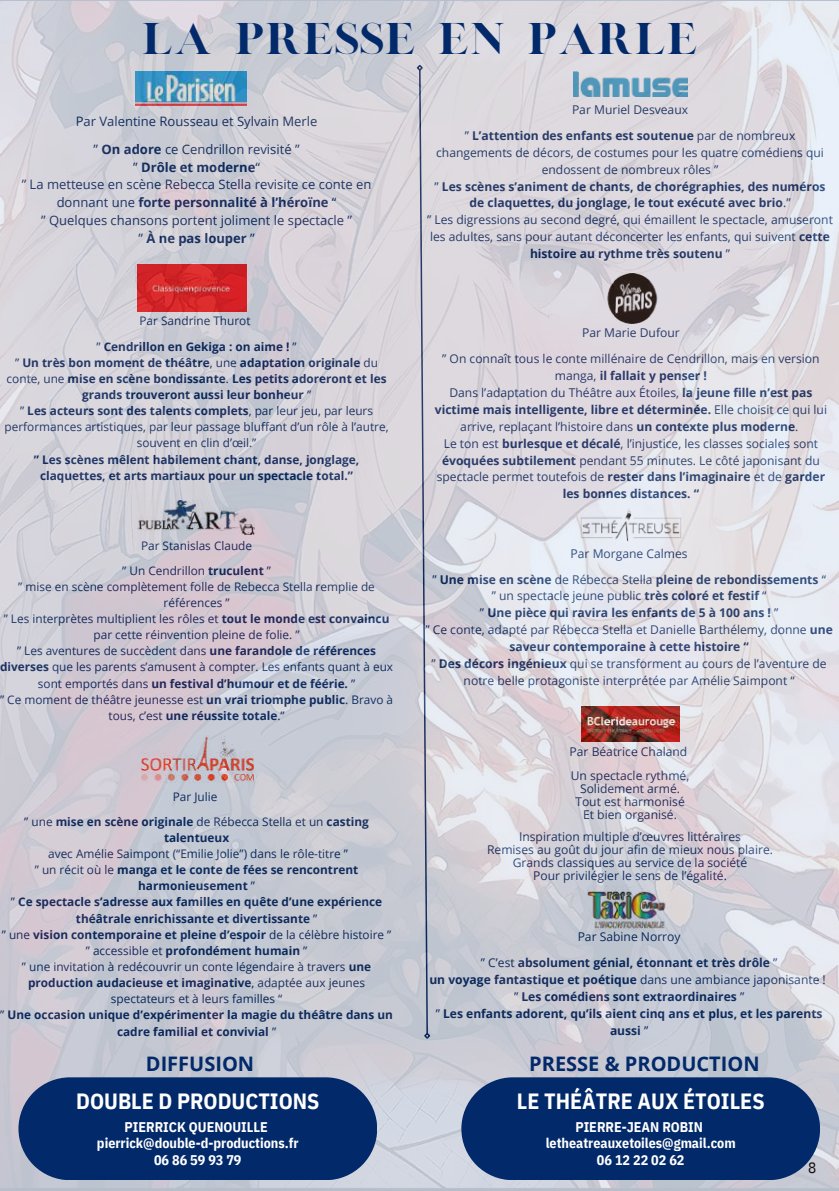
<style>
.page{position:relative;width:839px;height:1191px;background:#fff}
.page>*{position:absolute;margin:0;border:0;box-sizing:border-box;transform-origin:0 0}
.t1{font:36px "London";color:#022969}
.t2{font:700 22px "IBM Plex Sans Cond";color:#fff}
.t3{font:700 20px "Open Sans";color:#022969}
.t4{font:15.2px "IBM Plex Sans Cond";color:#000}
.t5{font:700 14px/16.4px "IBM Plex Sans Cond";color:#fff;text-align:center}
.t6{font:13px/17.8px "Open Sans";color:#022969;text-align:center}
.t7{font:12px/17px "Open Sans";color:#022969;text-align:center}
.t8{font:700 12px/26px "Open Sans";color:#022969;text-align:center}
.t9{font:700 11.8px/16.2px "Open Sans";color:#022969;text-align:center}
.t10{font:11.8px/16.2px "Open Sans";color:#022969;text-align:center}
.s1{font-weight:700}
.s2{font-weight:400}
</style>
<div class="page">
<img style="left:0;top:0;width:838px;height:1191px">
<svg style="left:18px;top:1077px;width:359px;height:103px;background:#0f3370"></svg>
<svg style="left:461px;top:1077px;width:358px;height:103px;background:#0e3370"></svg>
<h1 class="t1" style="left:141px;top:14px;width:558px">LA PRESSE EN PARLE</h1>
<p class="t6" style="left:76px;top:107px;width:243px;line-height:28.2px">Par Valentine Rousseau et Sylvain Merle ” <span class="s1">On adore</span> ce Cendrillon revisité ”</p>
<p class="t6" style="left:22px;top:158px;width:351px">” <span class="s1">Drôle et moderne</span>“<br>” La metteuse en scène Rebecca Stella revisite ce conte en donnant une <span class="s1">forte personnalité à l’héroïne</span> “<br>” Quelques chansons portent joliment le spectacle ”<br>” <span class="s1">À ne pas louper</span> ”</p>
<p class="t9" style="left:96px;top:308px;width:202px;line-height:25px"><span class="s2">Par Sandrine Thurot<br>”</span> Cendrillon en Gekiga : on aime ! <span class="s2">”</span></p>
<p class="t9" style="left:5px;top:354px;width:385px"><span class="s2">”</span> Un très bon moment de théâtre<span class="s2">, une</span> adaptation originale <span class="s2">du conte, une</span> mise en scène bondissante<span class="s2">.</span> Les petits adoreront et les grands trouveront aussi leur bonheur <span class="s2">”<br>”</span> Les acteurs sont des talents complets<span class="s2">, par leur jeu, par leurs performances artistiques, par leur passage bluffant d’un rôle à l’autre, souvent en clin d’œil.”</span></p>
<p class="t9" style="left:34px;top:451px;width:327px">” Les scènes mêlent habilement chant, danse, jonglage, claquettes, et arts martiaux pour un spectacle total.”</p>
<p class="t10" style="left:122px;top:532px;width:150px;line-height:25px">Par Stanislas Claude<br>” Un Cendrillon <span class="s1">truculent</span> ”</p>
<p class="t10" style="left:0;top:578px;width:394px">” mise en scène complètement folle de Rebecca Stella remplie de<br>réfé rences ”<br>” Les interprètes multiplient les rôles et <span class="s1">tout le monde est convaincu </span>par cette réinvention pleine de folie. ”<br>” Les aventures de succèdent dans <span class="s1">une farandole de références diverses</span> que les parents s’amusent à compter. Les enfants quant à eux sont emportés dans <span class="s1">un festival d’humour et de féérie.</span> ”<br>” Ce moment de théâtre jeunesse est <span class="s1">un vrai triomphe public</span>. Bravo à tous, c’est <span class="s1">une réussite totale</span>.”</p>
<p class="t10" style="left:24px;top:784px;width:346px;line-height:25px">Par Julie<br>” une <span class="s1">mise en scène originale</span> de Rébecca Stella et un <span class="s1">casting</span></p>
<p class="t9" style="left:164px;top:829px;width:67px">talentueux</p>
<p class="t9" style="left:0;top:845px;width:394px"><span class="s2">avec Amélie Saimpont (“Emilie Jolie”) dans le rôle-titre ”<br>” un récit où le</span> manga et le conte de fées se rencontrent harmonieusement <span class="s2">”<br>”</span> Ce spectacle s’adresse aux familles en quête d’une expérience théâtrale enrichissante et divertissante <span class="s2">”<br>” une</span> vision contemporaine et pleine d’espoir <span class="s2">de la célèbre histoire ” ” accessible et</span> profondément humain <span class="s2">”<br>” une invitation à redécouvrir un conte légendaire à travers</span> une production audacieuse et imaginative<span class="s2">, adaptée aux jeunes spectateurs et à leurs familles “<br>”</span> Une occasion unique d’expérimenter la magie du théâtre dans un cadre familial et convivial <span class="s2">”</span></p>
<h3 class="t3" style="left:146px;top:1049px;width:110px">DIFFUSION</h3>
<h2 class="t2" style="left:76px;top:1087px;width:245px">DOUBLE D PRODUCTIONS</h2>
<p class="t5" style="left:97px;top:1118px;width:203px">PIERRICK QUENOUILLE pierrick@double-d-productions.fr<br>06 86 59 93 79</p>
<p class="t8" style="left:464px;top:96px;width:332px"><span class="s2">Par Muriel Desveaux<br>”</span> L’attention des enfants est soutenue <span class="s2">par de nombreux</span></p>
<p class="t7" style="left:427px;top:144px;width:407px">changements de décors, de costumes pour les quatre comédiens qui endossent de nombreux rôles ”<br>” <span class="s1">Les scènes s’animent de chants, de chorégraphies, des numéros de claquettes, du jonglage, le tout exécuté avec brio</span>.”<br>” Les digressions au second degré, qui émaillent le spectacle, amuseront les adultes, sans pour autant déconcerter les enfants, qui suivent <span class="s1">cette histoire au rythme très soutenu</span> ”</p>
<p class="t7" style="left:442px;top:319px;width:379px;line-height:26px">Par Marie Dufour<br>” On connaît tous le conte millénaire de Cendrillon, mais en version</p>
<p class="t7" style="left:435px;top:367px;width:393px">manga, <span class="s1">il fallait y penser !<br></span>Dans l’adaptation du Théâtre aux Étoiles, <span class="s1">la jeune fille n’est pas victime mais intelligente, libre et déterminée.</span> Elle choisit ce qui lui arrive, replaçant l’histoire dans <span class="s1">un contexte plus moderne</span>.<br>Le ton est <span class="s1">burlesque et décalé</span>, l’injustice, les classes sociales sont <span class="s1">évoquées subtilement</span> pendant 55 minutes. Le côté japonisant du spectacle permet toutefois de <span class="s1">rester dans l’imaginaire</span> et de <span class="s1">garder les bonnes distances. “</span></p>
<p class="t8" style="left:432px;top:540px;width:395px"><span class="s2">Par Morgane Calmes<br>”</span> Une mise en scène <span class="s2">de Rébecca Stella</span> pleine de rebondissements <span class="s2">“</span></p>
<p class="t7" style="left:425px;top:587px;width:409px">” un spectacle jeune public <span class="s1">très coloré et festif</span> “<br>” <span class="s1">Une pièce qui ravira les enfants de 5 à 100 ans !</span> ”<br>” Ce conte, adapté par Rébecca Stella et Danielle Barthélemy, donne <span class="s1">une saveur contemporaine à cette histoire “<br></span>” <span class="s1">Des décors ingénieux</span> qui se transforment au cours de l’aventure de notre belle protagoniste interprétée par Amélie Saimpont “</p>
<p class="t7" style="left:569px;top:739px;width:121px;line-height:24.2px;text-align:left">Par Béatrice Chaland<br>Un spectacle rythmé,</p>
<p class="t7" style="left:575px;top:782px;width:111px;line-height:13px">Solidement armé.<br>Tout est harmonisé<br>Et bien organisé.</p>
<p class="t7" style="left:487px;top:830px;width:287px;line-height:13px">Inspiration multiple d’œuvres littéraires<br>Remises au goût du jour afin de mieux nous plaire.<br>Grands classiques au service de la société<br>Pour privilégier le sens de l’égalité.</p>
<p class="t8" style="left:481px;top:924px;width:298px"><span class="s2">Par Sabine Norroy<br>” C’est</span> absolument génial, étonnant et très drôle <span class="s2">”</span></p>
<p class="t8" style="left:429px;top:971px;width:398px;line-height:17px">un voyage fantastique et poétique <span class="s2">dans une ambiance japonisante ! ”</span> Les comédiens sont extraordinaires <span class="s2">”<br>”</span> Les enfants adorent, qu’ils aient cinq ans et plus, et les parents aussi <span class="s2">”</span></p>
<h3 class="t3" style="left:529px;top:1049px;width:232px">PRESSE &amp; PRODUCTION</h3>
<h2 class="t2" style="left:517px;top:1087px;width:249px">LE THÉÂTRE AUX ÉTOILES</h2>
<p class="t5" style="left:545px;top:1118px;width:191px">PIERRE-JEAN ROBIN letheatreauxetoiles@gmail.com<br>06 12 22 02 62</p>
<p class="t4" style="left:808px;top:1158px;width:10px">8</p>
</div>
